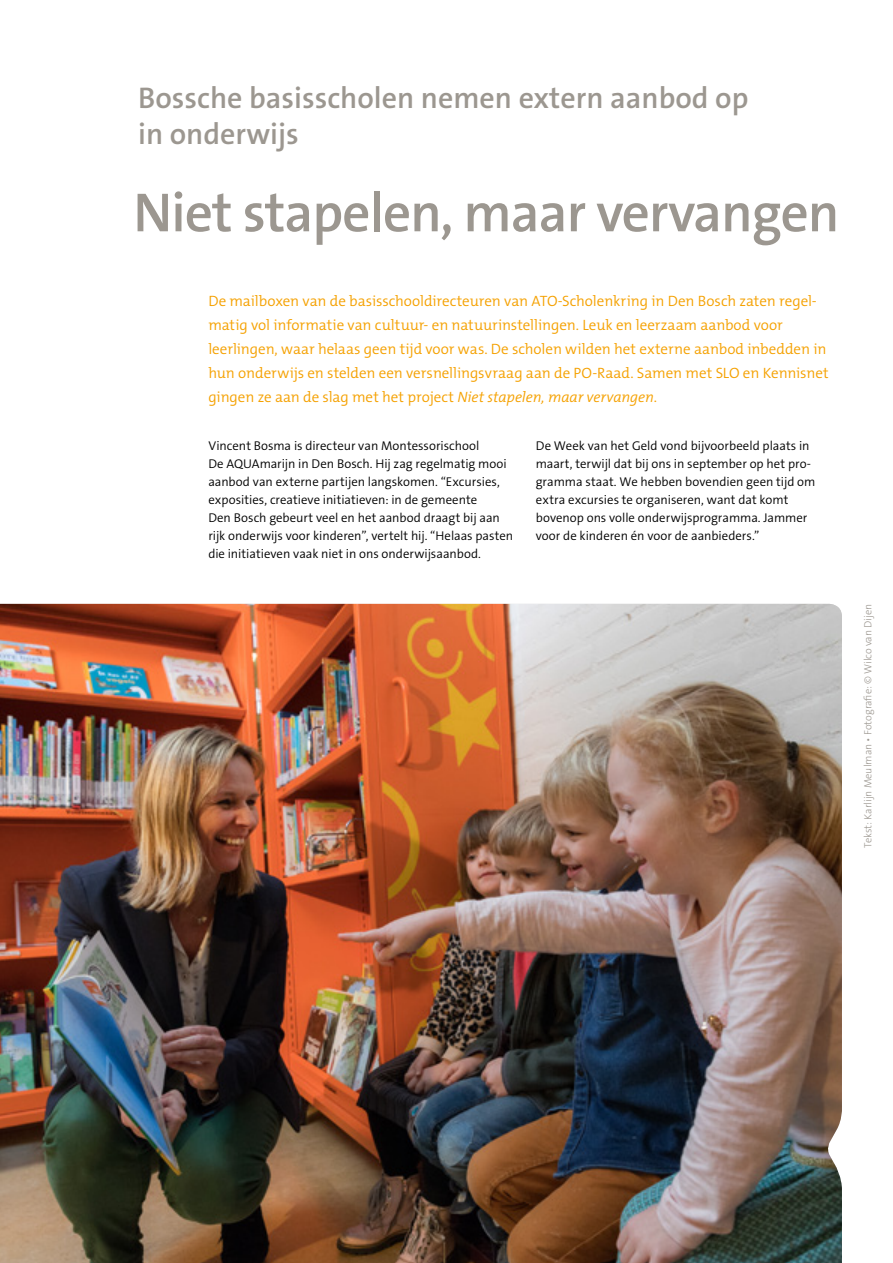
<style>
.page{position:relative;width:893px;height:1263px;background:#fff}
.page>*{position:absolute;margin:0;border:0;box-sizing:border-box;transform-origin:0 0}
.t1{font:600 55.5px "The Sans Os F";letter-spacing:-.02em;color:#9c9790}
.Subheader{font:600 30px/36px "The Sans Os F";color:#9c9790}
.Inleiding{font:300 15px/24px "The Mix Os F";letter-spacing:-.005em;color:#f5a100}
.Bodytekst{font:300 12.75px/18px "The Sans Os F";color:#000}
.Credits_tekst_fotogr{font:300 10.5px "The Sans Os F";color:#9c9790}
.s1{font-style:italic}
</style>
<div class="page">
<img style="left:0;top:604px;width:842px;height:659px">
<p class="Subheader" style="left:138px;top:80px;width:612px">Bossche basisscholen nemen extern aanbod op in onderwijs</p>
<p class="t1" style="left:133px;top:177px;width:708px">Niet stapelen, maar vervangen</p>
<p class="Inleiding" style="left:208px;top:289px;width:622px">De mailboxen van de basisschooldirecteuren van ATO-Scholenkring in Den Bosch zaten regel&shy;matig vol informatie van cultuur- en natuurinstellingen. Leuk en leerzaam aanbod voor leerlingen, waar helaas geen tijd voor was. De scholen wilden het externe aanbod inbedden in hun onderwijs en stelden een versnellingsvraag aan de PO-Raad. Samen met SLO en Kennisnet gingen ze aan de slag met het project <span class="s1">Niet stapelen, maar vervangen</span>.</p>
<p class="Bodytekst" style="left:208px;top:437px;width:306px">Vincent Bosma is directeur van Montessorischool<br>De AQUAmarijn in Den Bosch. Hij zag regelmatig mooi aanbod van externe partijen langskomen. “Excursies, exposities, creatieve initiatieven: in de gemeente<br>Den Bosch gebeurt veel en het aanbod draagt bij aan rijk onderwijs voor kinderen”, vertelt hij. “Helaas pasten die initiatieven vaak niet in ons onderwijsaanbod.</p>
<p class="Bodytekst" style="left:536px;top:437px;width:281px">De Week van het Geld vond bijvoorbeeld plaats in maart, terwijl dat bij ons in september op het pro&shy;gramma staat. We hebben bovendien geen tijd om extra excursies te organiseren, want dat komt bovenop ons volle onderwijsprogramma. Jammer voor de kinderen én voor de aanbieders.”</p>
<p class="Credits_tekst_fotogr" style="left:861px;top:848px;width:245px;rotate:-90deg">Tekst: Karlijn Meulman • Fotografie: © Wilco van Dijen</p>
</div>
